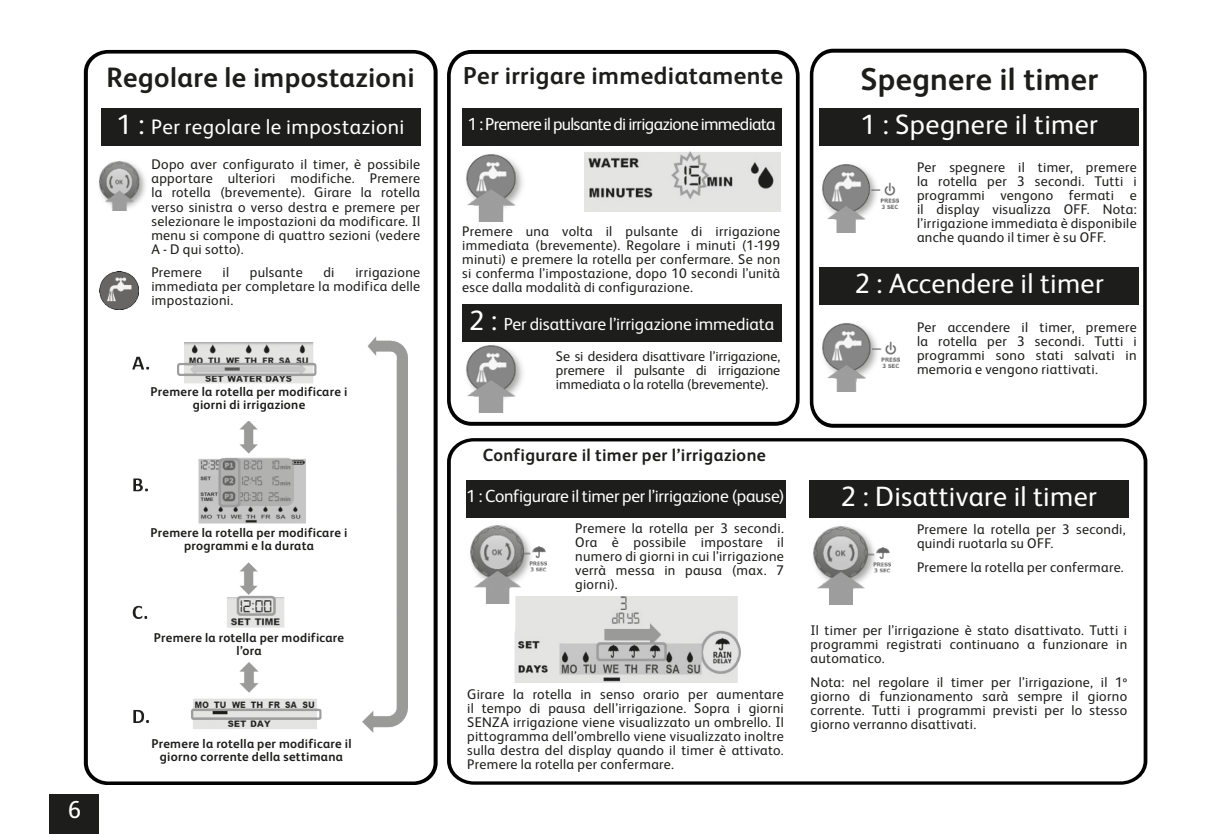
<style>
.page{position:relative;width:1231px;height:834px;background:#fff}
.page>*{position:absolute;margin:0;border:0;box-sizing:border-box;transform-origin:0 0}
.t1{font:700 31.5px "FS Albert Pro";letter-spacing:.01em;color:#1d1d1b}
.t2{font:28px "FS Albert Pro";letter-spacing:.015em;color:#fff}
.t3{font:700 28px "FS Albert Pro";letter-spacing:.015em;color:#1d1d1b}
.t4{font:700 24.5px "FS Albert Pro";letter-spacing:.015em;color:#1d1d1b}
.t5{font:24.5px "FS Albert Pro";color:#fff}
.t6{font:21px "FS Albert Pro";letter-spacing:.025em;color:#fff}
.t7{font:17.5px "FS Albert Pro";letter-spacing:-.02em;color:#fff}
.t8{font:17.5px "FS Albert Pro";letter-spacing:-.04em;color:#fff}
.t9{font:700 17.5px "FS Albert Pro";letter-spacing:.02em;color:#1d1d1b}
.t10{font:14px/14px "FS Albert Pro";letter-spacing:.02em;color:#1d1d1b;text-align:justify}
.t11{font:700 12.95px/13px "FS Albert Pro";letter-spacing:.02em;color:#1d1d1b;text-align:center}
.s1{font-size:28px}
</style>
<div class="page">
<div style="left:50px;top:794px;width:49px;height:39px;background:#1d1d1b"></div>
<div style="left:84px;top:50px;width:353px;height:734px;background:#fff;border:4px solid #020203;border-radius:21px"></div>
<div style="left:101px;top:108px;width:319px;height:38px;background:#1d1d1b"></div>
<img style="left:99px;top:161px;width:47px;height:49px">
<img style="left:100px;top:272px;width:38px;height:38px">
<div style="left:447px;top:50px;width:352px;height:375px;background:#fff;border:4px solid #020203;border-radius:23px"></div>
<div style="left:809px;top:49px;width:337px;height:378px;background:#fff;border:4px solid #020203;border-radius:23px"></div>
<div style="left:447px;top:438px;width:700px;height:346px;background:#fff;border:4px solid #020203;border-radius:24px"></div>
<div style="left:462px;top:108px;width:319px;height:38px;background:#1d1d1b"></div>
<div style="left:462px;top:304px;width:319px;height:37px;background:#1d1d1b"></div>
<div style="left:819px;top:108px;width:319px;height:38px;background:#1d1d1b"></div>
<div style="left:819px;top:267px;width:319px;height:37px;background:#1d1d1b"></div>
<div style="left:466px;top:479px;width:319px;height:38px;background:#1d1d1b"></div>
<div style="left:809px;top:479px;width:319px;height:38px;background:#1d1d1b"></div>
<img style="left:466px;top:345px;width:57px;height:68px">
<img style="left:822px;top:164px;width:76px;height:69px">
<img style="left:822px;top:323px;width:77px;height:69px">
<img style="left:470px;top:525px;width:77px;height:78px">
<img style="left:514px;top:596px;width:226px;height:86px">
<img style="left:813px;top:526px;width:77px;height:78px">
<img style="left:584px;top:151px;width:196px;height:61px">
<img style="left:466px;top:154px;width:57px;height:68px">
<img style="left:132px;top:342px;width:190px;height:387px">
<img style="left:362px;top:336px;width:45px;height:396px">
<div style="left:149px;top:386px;width:200px;height:34px;background:#fff"></div>
<div style="left:149px;top:527px;width:200px;height:34px;background:#fff"></div>
<div style="left:149px;top:632px;width:200px;height:26px;background:#fff"></div>
<h2 class="t3" style="left:106px;top:58px;width:309px">Regolare le impostazioni</h2>
<h3 class="t6" style="left:117px;top:112px;width:289px"><span class="s1">1 :</span> Per regolare le impostazioni</h3>
<p class="t10" style="left:151px;top:157px;width:270px">Dopo aver configurato il timer, è possibile apportare ulteriori modifiche. Premere la rotella (brevemente). Girare la rotella verso sinistra o verso destra e premere per selezionare le impostazioni da modificare. Il menu si compone di quattro sezioni (vedere A - D qui sotto).</p>
<p class="t10" style="left:151px;top:264px;width:52px">Premere</p>
<p class="t10" style="left:222px;top:264px;width:8px">il</p>
<p class="t10" style="left:250px;top:264px;width:54px">pulsante</p>
<p class="t10" style="left:323px;top:264px;width:13px">di</p>
<p class="t10" style="left:151px;top:264px;width:270px;text-indent:204px">irrigazione immediata per completare la modifica delle impostazioni.</p>
<p class="t11" style="left:151px;top:384px;width:198px">Premere la rotella per modificare i giorni di irrigazione</p>
<h3 class="t5" style="left:68px;top:792px;width:15px">6</h3>
<p class="t11" style="left:151px;top:525px;width:198px">Premere la rotella per modificare i programmi e la durata</p>
<p class="t11" style="left:154px;top:630px;width:192px">Premere la rotella per modificare l’ora</p>
<p class="t11" style="left:151px;top:736px;width:201px">Premere la rotella per modificare il giorno corrente della settimana</p>
<h3 class="t4" style="left:463px;top:59px;width:321px">Per irrigare immediatamente</h3>
<h1 class="t1" style="left:860px;top:57px;width:239px">Spegnere il timer</h1>
<p class="t8" style="left:468px;top:112px;width:309px">1 : Premere il pulsante di irrigazione immediata</p>
<p class="t10" style="left:462px;top:223px;width:319px">Premere una volta il pulsante di irrigazione immediata (brevemente). Regolare i minuti (1-199 minuti) e premere la rotella per confermare. Se non si conferma l’impostazione, dopo 10 secondi l’unità esce dalla modalità di configurazione.</p>
<p class="t7" style="left:469px;top:311px;width:306px"><span class="s1">2 :</span> Per disattivare l’irrigazione immediata</p>
<p class="t10" style="left:556px;top:348px;width:226px">Se si desidera disattivare l’irrigazione, premere il pulsante di irrigazione immediata o la rotella (brevemente).</p>
<p class="t9" style="left:482px;top:442px;width:285px">Configurare il timer per l’irrigazione</p>
<h2 class="t2" style="left:860px;top:105px;width:239px">1 : Spegnere il timer</h2>
<p class="t10" style="left:916px;top:159px;width:221px">Per spegnere il timer, premere la rotella per 3 secondi. Tutti i programmi vengono fermati e il display visualizza OFF. Nota: l’irrigazione immediata è disponibile anche quando il timer è su OFF.</p>
<h2 class="t2" style="left:854px;top:263px;width:251px">2 : Accendere il timer</h2>
<p class="t10" style="left:916px;top:319px;width:221px">Per accendere il timer, premere la rotella per 3 secondi. Tutti i programmi sono stati salvati in memoria e vengono riattivati.</p>
<p class="t7" style="left:466px;top:483px;width:320px">1 : Configurare il timer per l’irrigazione (pause)</p>
<h2 class="t2" style="left:840px;top:476px;width:258px">2 : Disattivare il timer</h2>
<p class="t10" style="left:575px;top:520px;width:210px">Premere la rotella per 3 secondi.<br>Ora è possibile impostare il numero di giorni in cui l’irrigazione verrà messa in pausa (max. 7 giorni).</p>
<p class="t10" style="left:467px;top:686px;width:318px">Girare la rotella in senso orario per aumentare il tempo di pausa dell’irrigazione. Sopra i giorni SENZA irrigazione viene visualizzato un ombrello. Il pittogramma dell’ombrello viene visualizzato inoltre sulla destra del display quando il timer è attivato.<br>Premere la rotella per confermare.</p>
<p class="t10" style="left:916px;top:521px;width:210px">Premere la rotella per 3 secondi, quindi ruotarla su OFF.</p>
<p class="t10" style="left:916px;top:559px;width:208px">Premere la rotella per confermare.</p>
<p class="t10" style="left:810px;top:622px;width:318px">Il timer per l’irrigazione è stato disattivato. Tutti i programmi registrati continuano a funzionare in automatico.</p>
<p class="t10" style="left:810px;top:674px;width:318px">Nota: nel regolare il timer per l’irrigazione, il 1º giorno di funzionamento sarà sempre il giorno corrente. Tutti i programmi previsti per lo stesso giorno verranno disattivati.</p>
</div>
